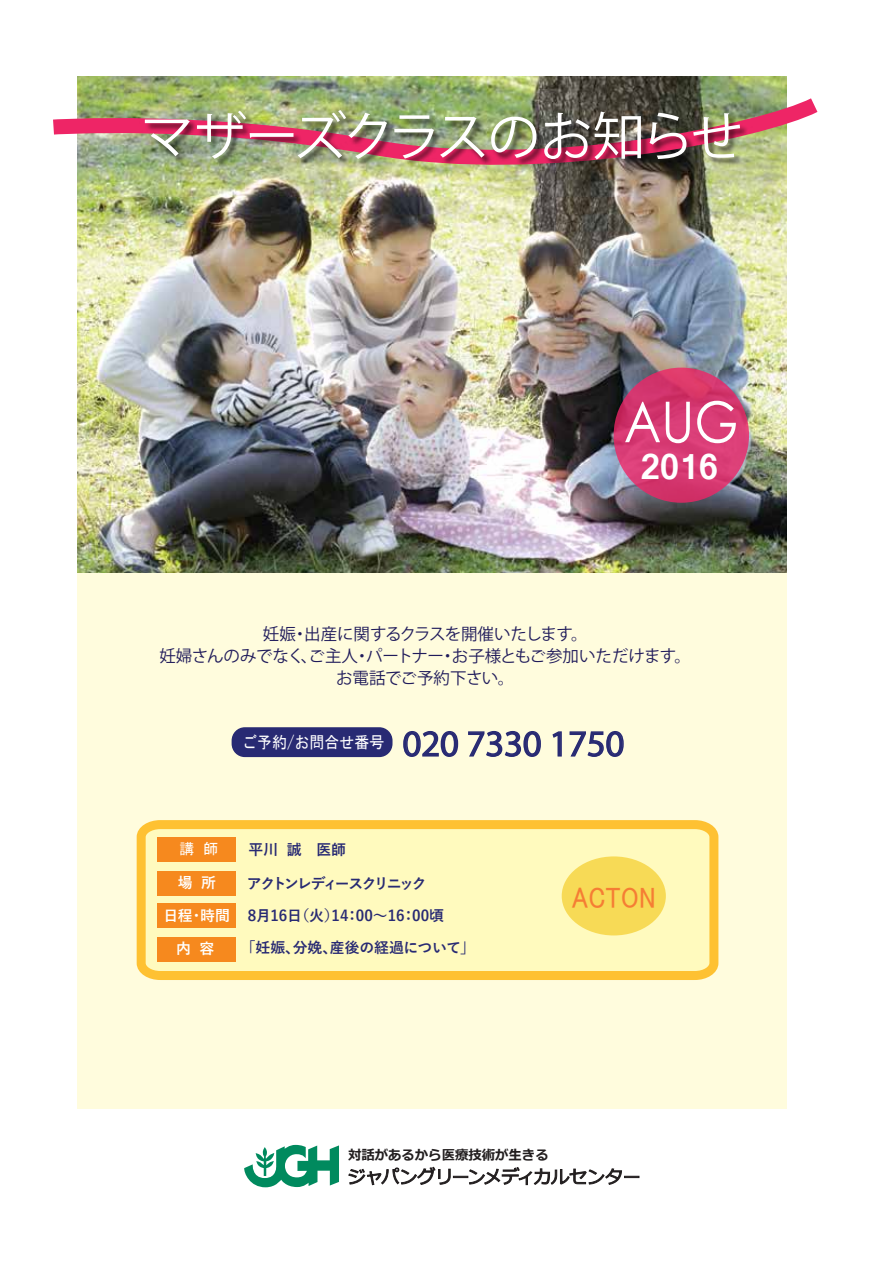
<style>
.page{position:relative;width:893px;height:1263px;background:#fff}
.page>*{position:absolute;margin:0;border:0;box-sizing:border-box;transform-origin:0 0}
.t1{font:56.4px "Century Gothic";color:#fff;scale:.9 1}
.t2{font:52.5px "Koz Go Pro Heavy 90 ms RKSJ H";letter-spacing:-.07em;color:#fff}
.t3{font:700 38.85px "Latha";color:#fff}
.t4{font:31.65px "Koz Go Pro Regular 90 ms RKSJ H";color:#282a73;scale:1.07 1}
.t5{font:29.55px "MS P Gothic";color:#f57d34;scale:.88 1}
.t6{font:16.5px/21.6px "Koz Go Pr 6 N";letter-spacing:-.01em;color:#201b5b;text-align:center}
.t7{font:700 14.85px "Yu Gothic";letter-spacing:-.015em;color:#282a73}
.t8{font:700 14.85px "Yu Gothic";letter-spacing:-.155em;color:#282a73}
.t9{font:700 14.85px "Yu Gothic";color:#fff}
.t10{font:14.85px "MS P Gothic";color:#fff}
.t11{font:700 13.65px "Meiryo";color:#221e1f}
.s1{color:#fff}
</style>
<div class="page">
<img style="left:77px;top:76px;width:710px;height:497px">
<div style="left:59px;top:573px;width:756px;height:536px;background:#fffcdd"></div>
<svg style="left:244px;top:1145px;width:95px;height:42px"></svg>
<svg style="left:349px;top:1167px;width:290px;height:18px"></svg>
<div style="left:30px;top:63px;width:47px;height:1136px;background:#fff"></div>
<div style="left:787px;top:63px;width:47px;height:1136px;background:#fff"></div>
<svg style="left:614px;top:368px;width:135px;height:135px;background:#d63971"></svg>
<div style="left:232px;top:728px;width:160px;height:28px;background:#282a73;border-radius:13px"></div>
<div style="left:232px;top:727px;width:160px;height:30px;border:2px solid #282a73;border-radius:13px"></div>
<svg style="left:403px;top:730px;width:56px;height:27px"></svg>
<svg style="left:468px;top:730px;width:73px;height:27px"></svg>
<svg style="left:552px;top:731px;width:10px;height:26px"></svg>
<svg style="left:569px;top:731px;width:55px;height:26px"></svg>
<svg style="left:136px;top:820px;width:583px;height:160px;background:#fef0a7"></svg>
<div style="left:158px;top:837px;width:78px;height:25px;background:#f6891e"></div>
<div style="left:562px;top:856px;width:104px;height:79px;background:#f7da56;border-radius:50%"></div>
<div style="left:158px;top:937px;width:78px;height:24px;background:#f6891e"></div>
<div style="left:158px;top:871px;width:78px;height:24px;background:#f6891e"></div>
<div style="left:158px;top:903px;width:78px;height:25px;background:#f6891e"></div>
<img style="left:53px;top:85px;width:765px;height:110px">
<img style="left:139px;top:108px;width:615px;height:77px">
<h2 class="t2" style="left:141px;top:107px;width:603px">マザーズクラスのお知らせ</h2>
<h1 class="t1" style="left:624px;top:382px;width:129px">AUG</h1>
<h3 class="t3" style="left:640px;top:436px;width:79px">2016</h3>
<p class="t6" style="left:159px;top:624px;width:533px">妊娠・出産に関するクラスを開催いたします。<br>妊婦さんのみでなく、ご主人・パートナー・お子様ともご参加いただけます。お電話でご予約下さい。</p>
<h3 class="t4" style="left:242px;top:726px;width:359px"><sup>ご予約/お問合せ番号</sup> 020 7330 1750</h3>
<p class="t10" style="left:179px;top:841px;width:40px">講 師</p>
<p class="t7" style="left:248px;top:841px;width:99px">平川 誠　医師</p>
<p class="t9" style="left:178px;top:874px;width:40px">場 所</p>
<p class="t8" style="left:247px;top:875px;width:181px">アクトンレディースクリニック</p>
<p class="t7" style="left:163px;top:907px;width:282px"><span class="s1">日程・時間</span> 8月16日（火）14：00～16：00頃</p>
<p class="t7" style="left:241px;top:939px;width:236px">「妊娠、分娩、産後の経過について」</p>
<p class="t9" style="left:176px;top:940px;width:40px">内 容</p>
<h3 class="t5" style="left:572px;top:882px;width:97px">ACTON</h3>
<p class="t11" style="left:348px;top:1145px;width:202px">対話があるから医療技術が生きる</p>
</div>
